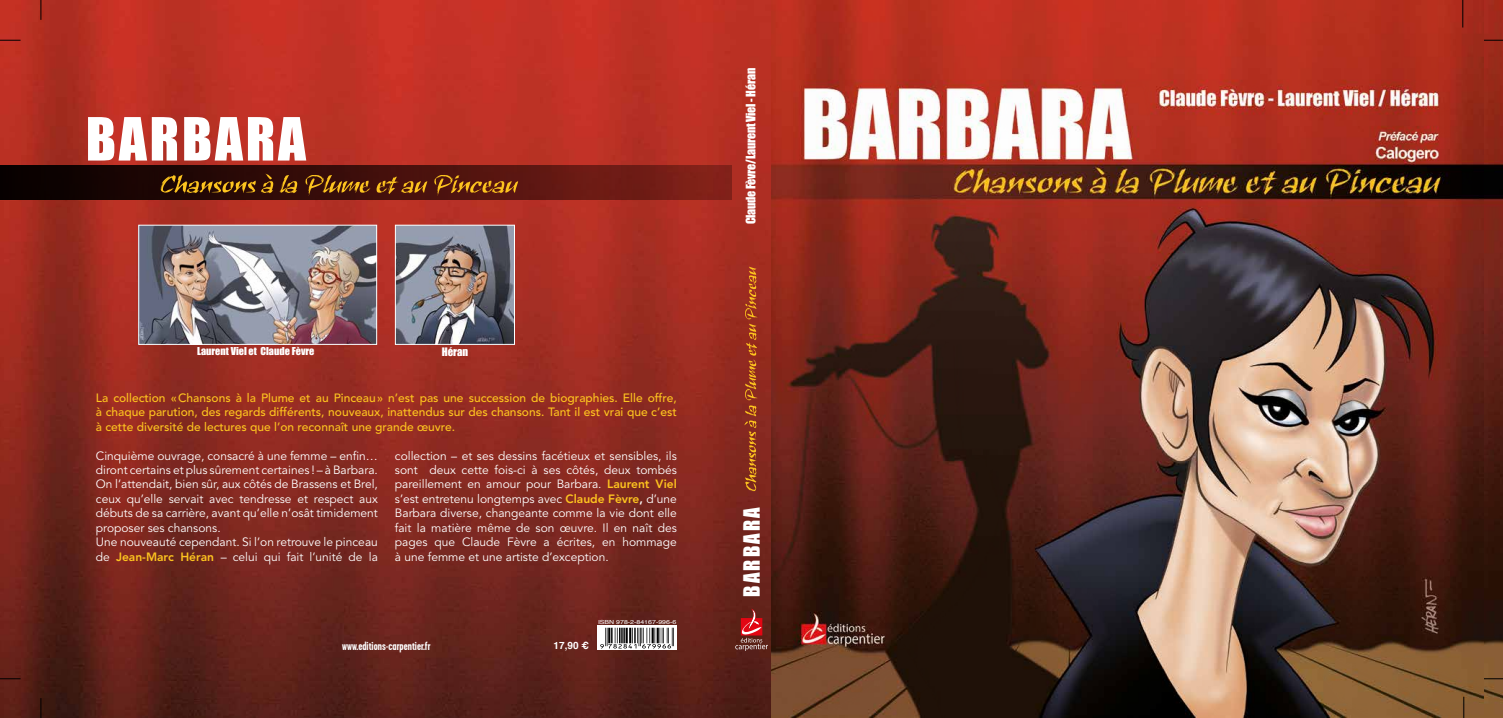
<style>
.page{position:relative;width:1503px;height:718px;background:#fff}
.page>*{position:absolute;margin:0;border:0;box-sizing:border-box;transform-origin:0 0}
.t1{font:55px "Impact";letter-spacing:.05em;color:#fff}
.t2{font:20.6px "Impact";letter-spacing:.1em;color:#fff}
.t3{font:12px/14.4px "Avenir";color:#fff}
.t4{font:500 12px/14.4px "Avenir";color:#fdc41f;text-align:justify}
.t5{font:12px "Impact";letter-spacing:-.02em;color:#fff}
.t6{font:700 12px "Garage Gothic";color:#fff}
.t7{font:10.7px "Impact";color:#fff}
.t8{font:10px "Impact";color:#fff}
.t9{font:700 10px "Helvetica";color:#fff}
.t10{font:5.6px "Helvetica";color:#fff;scale:1.25 1}
.s1{font-weight:800;color:#fdc41f}
.s2{font-weight:800}
</style>
<div class="page">
<img style="left:1483px;top:0;width:19px;height:717px">
<img style="left:0;top:0;width:1483px;height:717px">
<div style="left:597px;top:625px;width:80px;height:24px;background:#fff"></div>
<img style="left:140px;top:226px;width:235px;height:116px">
<div style="left:138px;top:224px;width:239px;height:120px;border:1px solid #fff"></div>
<img style="left:397px;top:226px;width:116px;height:116px">
<div style="left:395px;top:224px;width:120px;height:120px;border:1px solid #fff"></div>
<div style="left:0;top:165px;width:731px;height:35px;background:linear-gradient(to right,#010000,#822119)"></div>
<svg style="left:160px;top:173px;width:358px;height:23px;background:#61320e"></svg>
<svg style="left:40px;top:0;width:1px;height:20px"></svg>
<svg style="left:0;top:40px;width:21px;height:1px"></svg>
<svg style="left:0;top:677px;width:21px;height:1px"></svg>
<svg style="left:40px;top:697px;width:1px;height:20px"></svg>
<svg style="left:735px;top:608px;width:33px;height:42px"></svg>
<svg style="left:744px;top:266px;width:14px;height:225px;background:#a4491e"></svg>
<svg style="left:1482px;top:677px;width:20px;height:1px"></svg>
<svg style="left:1482px;top:40px;width:20px;height:1px"></svg>
<svg style="left:600px;top:627px;width:74px;height:21px"></svg>
<svg style="left:1462px;top:0;width:1px;height:27px"></svg>
<svg style="left:1462px;top:696px;width:2px;height:21px"></svg>
<h1 class="t1" style="left:86px;top:96px;width:222px">BARBARA</h1>
<p class="t8" style="left:197px;top:343px;width:119px">Laurent Viel et Claude Fèvre</p>
<p class="t7" style="left:442px;top:343px;width:28px">Héran</p>
<p class="t4" style="left:96px;top:390px;width:582px">La collection «Chansons à la Plume et au Pinceau» n’est pas une succession de biographies. Elle offre, à chaque parution, des regards différents, nouveaux, inattendus sur des chansons. Tant il est vrai que c’est à cette diversité de lectures que l’on reconnaît une grande œuvre.</p>
<p class="t3" style="left:96px;top:448px;width:283px">Cinquième ouvrage, consacré à une femme – enfin… diront certains et plus sûrement certaines ! – à Barbara.<br>On l’attendait, bien sûr, aux côtés de Brassens et Brel, ceux qu’elle servait avec tendresse et respect aux débuts de sa carrière, avant qu’elle n’osât timidement proposer ses chansons.<br>Une nouveauté cependant. Si l’on retrouve le pinceau de <span class="s1">Jean-Marc Héran</span> – celui qui fait l’unité de la</p>
<p class="t3" style="left:395px;top:448px;width:283px;text-align:justify">collection – et ses dessins facétieux et sensibles, ils sont deux cette fois-ci à ses côtés, deux tombés pareillement en amour pour Barbara. <span class="s1">Laurent Viel </span>s’est entretenu longtemps avec <span class="s1">Claude Fèvre</span><span class="s2">,</span> d’une Barbara diverse, changeante comme la vie dont elle fait la matière même de son œuvre. Il en naît des pages que Claude Fèvre a écrites, en hommage à une femme et une artiste d’exception.</p>
<p class="t6" style="left:342px;top:639px;width:90px">www.editions-carpentier.fr</p>
<p class="t9" style="left:553px;top:637px;width:37px">17,90 €</p>
<p class="t10" style="left:598px;top:617px;width:64px">ISBN 978-2-84167-996-6</p>
<p class="t5" style="left:741px;top:224px;width:157px;rotate:-90deg">Claude Fèvre/Laurent Viel - Héran</p>
<h2 class="t2" style="left:735px;top:596px;width:91px;rotate:-90deg">BARBARA</h2>
</div>
